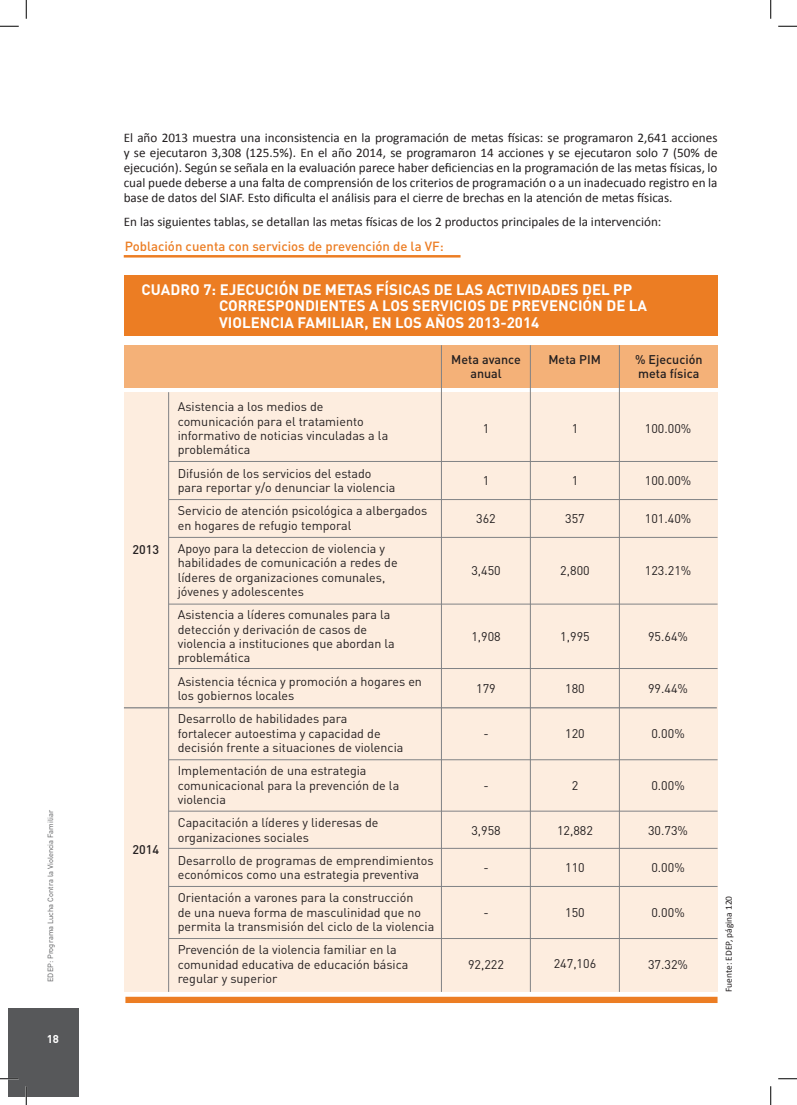
<style>
.page{position:relative;width:797px;height:1105px;background:#fff}
.page>*{position:absolute;margin:0;border:0;box-sizing:border-box;transform-origin:0 0}
.t1{font:700 15px/16.2px "DIN Pro";color:#fff}
.t2{font:13.12px/15px "Calibri";color:#231f20;text-align:justify}
.t3{font:500 13.12px "DIN Pro";color:#ec7d23}
.t4{font:12.5px/14.4px "DIN Pro";color:#231f20}
.t5{font:500 12.5px/14.4px "DIN Pro";color:#231f20;text-align:center}
.t6{font:700 11.25px "DIN Pro";color:#fff}
.t7{font:9.38px "Calibri";color:#231f20}
.t8{font:7.5px "DIN Pro";color:#57585a}
</style>
<div class="page">
<div style="left:9px;top:1008px;width:70px;height:88px;background:#57585a"></div>
<hr style="left:124px;top:255px;width:336px;height:3px;background:#ec7d23">
<div style="left:124px;top:345px;width:593px;height:43px;background:#f4b178"></div>
<div style="left:124px;top:392px;width:593px;height:600px;background:#fdeddf"></div>
<hr style="left:441px;top:345px;width:1px;height:647px;background:#808285">
<hr style="left:168px;top:392px;width:1px;height:600px;background:#808285">
<hr style="left:530px;top:345px;width:1px;height:647px;background:#808285">
<hr style="left:619px;top:345px;width:1px;height:647px;background:#808285">
<hr style="left:169px;top:668px;width:548px;height:1px;background:#808285">
<hr style="left:169px;top:604px;width:548px;height:1px;background:#808285">
<hr style="left:169px;top:537px;width:548px;height:1px;background:#808285">
<hr style="left:169px;top:499px;width:548px;height:1px;background:#808285">
<hr style="left:169px;top:461px;width:548px;height:1px;background:#808285">
<hr style="left:124px;top:707px;width:592px;height:1px;background:#808285">
<hr style="left:169px;top:811px;width:548px;height:1px;background:#808285">
<hr style="left:169px;top:759px;width:548px;height:1px;background:#808285">
<hr style="left:169px;top:848px;width:548px;height:1px;background:#808285">
<hr style="left:169px;top:886px;width:548px;height:1px;background:#808285">
<hr style="left:169px;top:938px;width:548px;height:1px;background:#808285">
<div style="left:124px;top:275px;width:593px;height:61px;background:#ec7d23"></div>
<div style="left:125px;top:997px;width:592px;height:6px;background:#ec7d23"></div>
<svg style="left:0;top:25px;width:19px;height:2px"></svg>
<svg style="left:778px;top:25px;width:19px;height:2px"></svg>
<svg style="left:0;top:1078px;width:18px;height:1px"></svg>
<svg style="left:778px;top:1078px;width:19px;height:1px"></svg>
<svg style="left:25px;top:0;width:2px;height:19px"></svg>
<svg style="left:25px;top:1086px;width:2px;height:19px"></svg>
<svg style="left:770px;top:0;width:1px;height:19px"></svg>
<svg style="left:770px;top:1086px;width:1px;height:19px"></svg>
<p class="t8" style="left:45px;top:982px;width:173px;rotate:-90deg">EDEP: Programa Lucha Contra la Violencia Familiar</p>
<p class="t6" style="left:47px;top:1031px;width:14px">18</p>
<p class="t2" style="left:124px;top:130px;width:595px">El año 2013 muestra una inconsistencia en la programación de metas físicas: se programaron 2,641 acciones y se ejecutaron 3,308 (125.5%). En el año 2014, se programaron 14 acciones y se ejecutaron solo 7 (50% de ejecución). Según se señala en la evaluación parece haber deficiencias en la programación de las metas físicas, lo cual puede deberse a una falta de comprensión de los criterios de programación o a un inadecuado registro en la base de datos del SIAF. Esto dificulta el análisis para el cierre de brechas en la atención de metas físicas.</p>
<p class="t2" style="left:124px;top:214px;width:539px">En las siguientes tablas, se detallan las metas físicas de los 2 productos principales de la intervención:</p>
<p class="t3" style="left:125px;top:237px;width:321px">Población cuenta con servicios de prevención de la VF:</p>
<p class="t1" style="left:219px;top:281px;width:429px;text-indent:-78px">CUADRO 7: EJECUCIÓN DE METAS FÍSICAS DE LAS ACTIVIDADES DEL PP<br>CORRESPONDIENTES A LOS SERVICIOS DE PREVENCIÓN DE LA<br>VIOLENCIA FAMILIAR, EN LOS AÑOS 2013-2014</p>
<p class="t5" style="left:133px;top:542px;width:28px">2013</p>
<p class="t5" style="left:132px;top:841px;width:28px">2014</p>
<p class="t4" style="left:178px;top:399px;width:212px">Asistencia a los medios de comunicación para el tratamiento informativo de noticias vinculadas a la problemática</p>
<p class="t4" style="left:178px;top:465px;width:219px">Difusión de los servicios del estado para reportar y/o denunciar la violencia</p>
<p class="t4" style="left:178px;top:503px;width:251px">Servicio de atención psicológica a albergados en hogares de refugio temporal</p>
<p class="t4" style="left:178px;top:541px;width:221px">Apoyo para la deteccion de violencia y habilidades de comunicación a redes de líderes de organizaciones comunales, jóvenes y adolescentes</p>
<p class="t4" style="left:178px;top:607px;width:218px">Asistencia a líderes comunales para la detección y derivación de casos de violencia a instituciones que abordan la problemática</p>
<p class="t4" style="left:178px;top:673px;width:246px">Asistencia técnica y promoción a hogares en los gobiernos locales</p>
<p class="t4" style="left:178px;top:711px;width:227px">Desarrollo de habilidades para fortalecer autoestima y capacidad de decisión frente a situaciones de violencia</p>
<p class="t4" style="left:178px;top:763px;width:223px">Implementación de una estrategia comunicacional para la prevención de la violencia</p>
<p class="t4" style="left:178px;top:815px;width:202px">Capacitación a líderes y lideresas de organizaciones sociales</p>
<p class="t4" style="left:178px;top:853px;width:257px">Desarrollo de programas de emprendimientos económicos como una estrategia preventiva</p>
<p class="t4" style="left:178px;top:890px;width:258px">Orientación a varones para la construcción<br>de una nueva forma de masculinidad que no permita la transmisión del ciclo de la violencia</p>
<p class="t4" style="left:178px;top:942px;width:232px">Prevención de la violencia familiar en la comunidad educativa de educación básica regular y superior</p>
<p class="t5" style="left:451px;top:352px;width:71px">Meta avance anual</p>
<p class="t5" style="left:548px;top:352px;width:54px">Meta PIM</p>
<p class="t5" style="left:635px;top:352px;width:69px;text-align:left">% Ejecución meta física</p>
<p class="t4" style="left:483px;top:421px;width:8px">1</p>
<p class="t4" style="left:571px;top:421px;width:8px">1</p>
<p class="t4" style="left:645px;top:421px;width:48px">100.00%</p>
<p class="t4" style="left:483px;top:473px;width:8px">1</p>
<p class="t4" style="left:476px;top:511px;width:21px">362</p>
<p class="t4" style="left:571px;top:473px;width:8px">1</p>
<p class="t4" style="left:565px;top:511px;width:21px">357</p>
<p class="t4" style="left:645px;top:473px;width:48px">100.00%</p>
<p class="t4" style="left:645px;top:511px;width:48px">101.40%</p>
<p class="t4" style="left:471px;top:563px;width:31px">3,450</p>
<p class="t4" style="left:560px;top:563px;width:31px">2,800</p>
<p class="t4" style="left:645px;top:563px;width:48px">123.21%</p>
<p class="t4" style="left:471px;top:629px;width:31px">1,908</p>
<p class="t4" style="left:560px;top:629px;width:31px">1,995</p>
<p class="t4" style="left:648px;top:629px;width:41px">95.64%</p>
<p class="t4" style="left:476px;top:681px;width:21px">179</p>
<p class="t4" style="left:483px;top:725px;width:7px">-</p>
<p class="t4" style="left:565px;top:681px;width:21px">180</p>
<p class="t4" style="left:565px;top:725px;width:21px">120</p>
<p class="t4" style="left:648px;top:681px;width:41px">99.44%</p>
<p class="t4" style="left:651px;top:725px;width:35px">0.00%</p>
<p class="t4" style="left:483px;top:777px;width:7px">-</p>
<p class="t4" style="left:471px;top:822px;width:31px">3,958</p>
<p class="t4" style="left:483px;top:860px;width:7px">-</p>
<p class="t4" style="left:483px;top:905px;width:7px">-</p>
<p class="t4" style="left:571px;top:777px;width:8px">2</p>
<p class="t4" style="left:557px;top:822px;width:37px">12,882</p>
<p class="t4" style="left:565px;top:860px;width:21px">110</p>
<p class="t4" style="left:565px;top:905px;width:21px">150</p>
<p class="t4" style="left:651px;top:777px;width:35px">0.00%</p>
<p class="t4" style="left:648px;top:823px;width:41px">30.73%</p>
<p class="t4" style="left:651px;top:860px;width:35px">0.00%</p>
<p class="t4" style="left:651px;top:905px;width:35px">0.00%</p>
<p class="t4" style="left:468px;top:957px;width:37px">92,222</p>
<p class="t4" style="left:553px;top:955px;width:44px">247,106</p>
<p class="t4" style="left:648px;top:957px;width:41px">37.32%</p>
<p class="t7" style="left:722px;top:992px;width:97px;rotate:-90deg">Fuente: EDEP, página 120</p>
</div>
